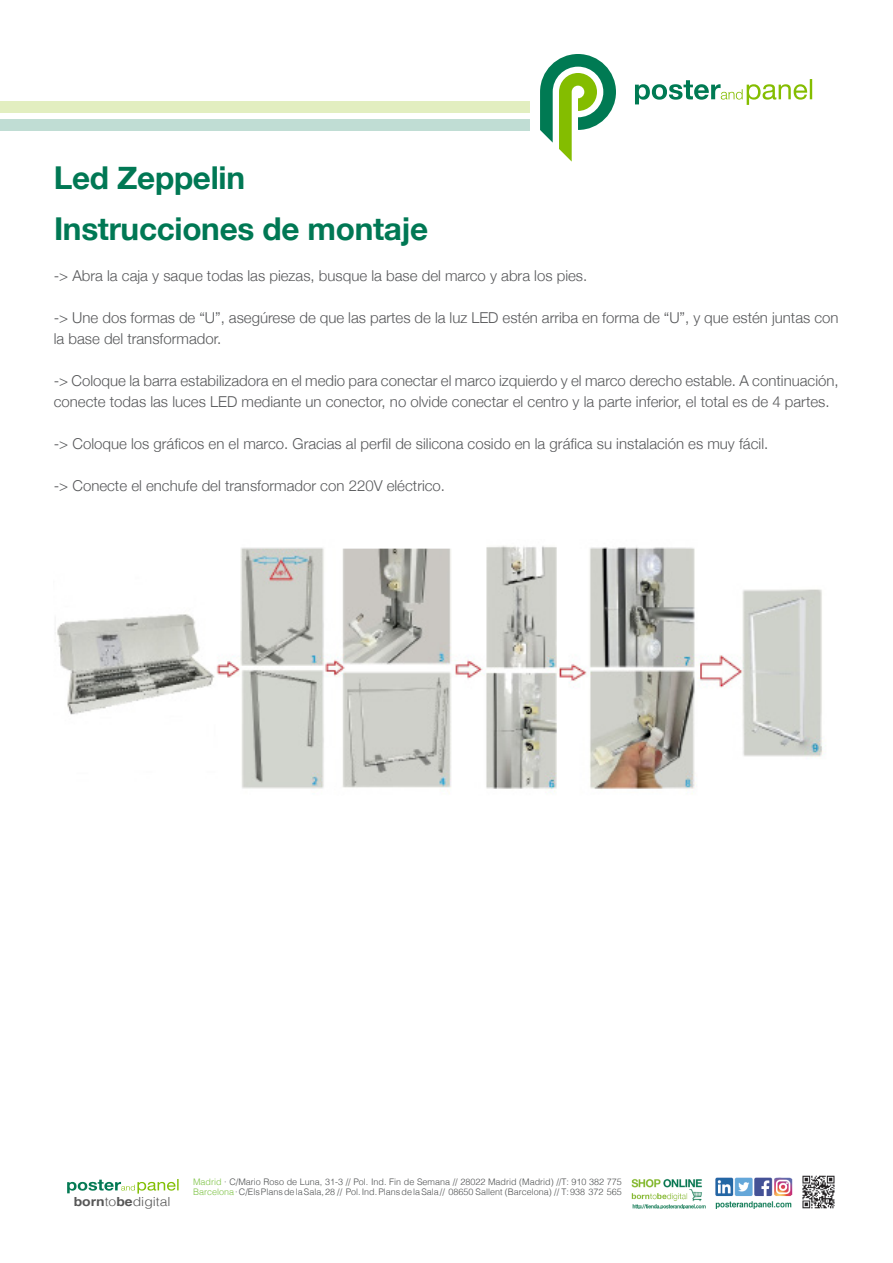
<style>
.page{position:relative;width:893px;height:1263px;background:#fff}
.page>*{position:absolute;margin:0;border:0;box-sizing:border-box;transform-origin:0 0}
.t1{font:700 31.5px "Helvetica Neue";letter-spacing:-.01em;color:#007854}
.t2{font:300 15px/21px "Helvetica Neue";color:#57585a}
.t3{font:300 12.6px "Helvetica";color:#575757;scale:1.11 1}
.t4{font:300 9px "Helvetica";color:#4f5152}
.s1{font-weight:700}
.s2{color:#7cc243}
</style>
<div class="page">
<svg style="left:635px;top:79px;width:177px;height:26px"></svg>
<svg style="left:540px;top:54px;width:76px;height:108px"></svg>
<div style="left:0;top:101px;width:530px;height:12px;background:#e2eec0"></div>
<div style="left:0;top:119px;width:530px;height:12px;background:#c0ddd4"></div>
<img style="left:715px;top:1177px;width:78px;height:32px">
<img style="left:631px;top:1179px;width:71px;height:23px">
<img style="left:632px;top:1204px;width:74px;height:5px">
<img style="left:802px;top:1175px;width:33px;height:34px">
<svg style="left:67px;top:1179px;width:112px;height:15px"></svg>
<img style="left:55px;top:545px;width:771px;height:249px">
<p class="t1" style="left:54px;top:153px;width:193px">Led Zeppelin</p>
<p class="t1" style="left:54px;top:204px;width:376px">Instrucciones de montaje</p>
<p class="t2" style="left:54px;top:264px;width:535px">-&gt; Abra la caja y saque todas las piezas, busque la base del marco y abra los pies.</p>
<p class="t2" style="left:54px;top:306px;width:786px">-&gt; Une dos formas de “U”, asegúrese de que las partes de la luz LED estén arriba en forma de “U”, y que estén juntas con la base del transformador.</p>
<p class="t2" style="left:54px;top:369px;width:786px">-&gt; Coloque la barra estabilizadora en el medio para conectar el marco izquierdo y el marco derecho estable. A continuación, conecte todas las luces LED mediante un conector, no olvide conectar el centro y la parte inferior, el total es de 4 partes.</p>
<p class="t2" style="left:54px;top:432px;width:716px">-&gt; Coloque los gráficos en el marco. Gracias al perfil de silicona cosido en la gráfica su instalación es muy fácil.</p>
<p class="t2" style="left:54px;top:474px;width:393px">-&gt; Conecte el enchufe del transformador con 220V eléctrico.</p>
<p class="t3" style="left:74px;top:1191px;width:89px"><span class="s1">born</span>to<span class="s1">be</span>digital</p>
<p class="t4" style="left:193px;top:1174px;width:430px"><span class="s2">Madrid</span> · C/Mario Roso de Luna, 31-3 // Pol. Ind. Fin de Semana // 28022 Madrid (Madrid) //T: 910 382 775</p>
<p class="t4" style="left:193px;top:1184px;width:430px"><span class="s2">Barcelona</span> · C/Els Plans de la Sala, 28 // Pol. Ind. Plans de la Sala // 08650 Sallent (Barcelona) // T: 938 372 565</p>
</div>
